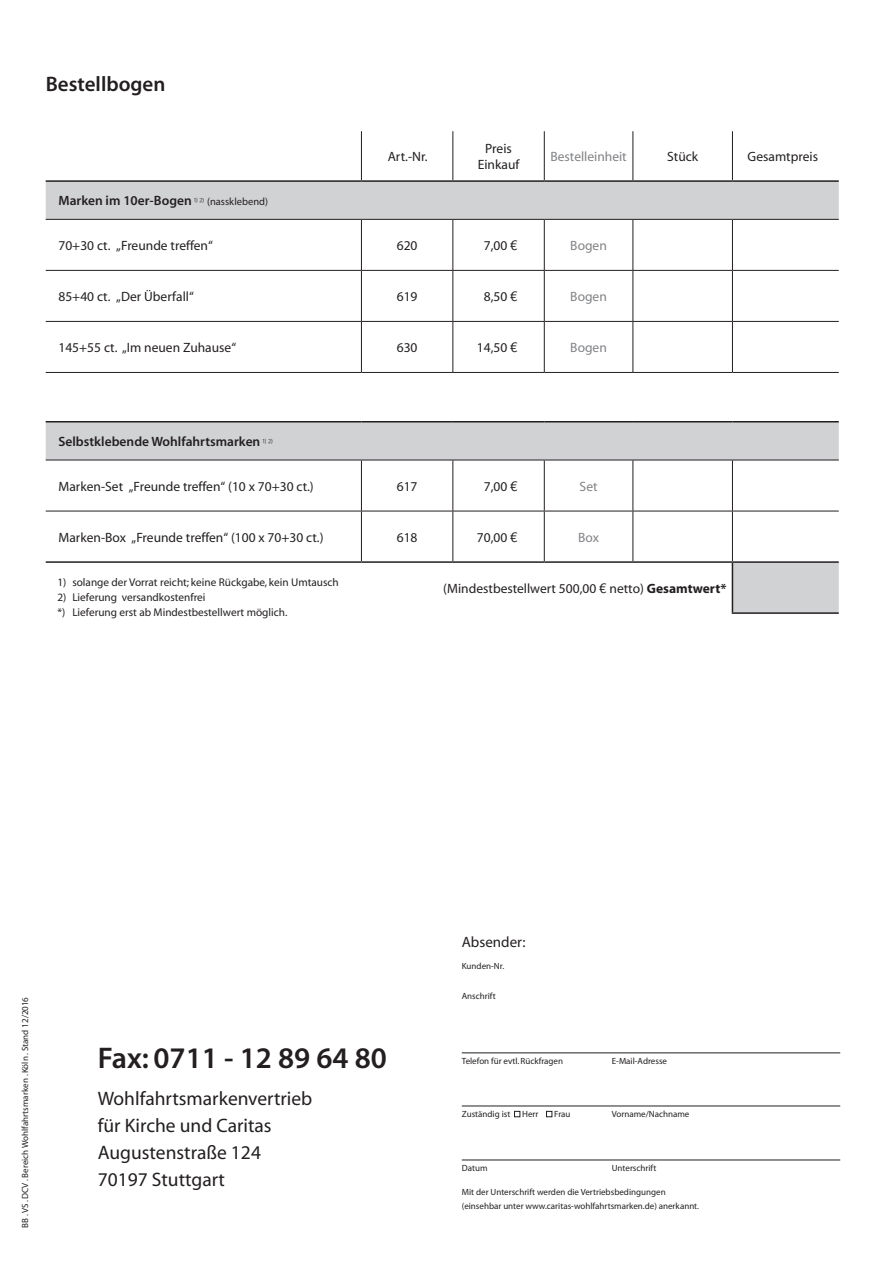
<style>
.page{position:relative;width:893px;height:1263px;background:#fff}
.page>*{position:absolute;margin:0;border:0;box-sizing:border-box;transform-origin:0 0}
.t1{font:30px "D Myriad Sm Bd";color:#231f20}
.t2{font:21px "D Myriad Sm Bd";color:#231f20}
.t3{font:19.5px/27px "D Myriad Rg";color:#231f20}
.t4{font:15px "D Myriad Rg";color:#231f20}
.t5{font:13.5px/16.2px "D Myriad Rg";color:#231f20;text-align:center}
.t6{font:13.5px "D Myriad Sm Bd";color:#231f20}
.t7{font:13.5px "D Myriad Rg";color:#808285}
.t8{font:11.25px/15px "D Myriad Rg";color:#231f20}
.t9{font:9px/13.5px "D Myriad Rg";color:#231f20}
.s1{font-family:"D Myriad Lt";font-size:10.5px}
.s2{font-family:"D Myriad Rg";font-size:10.5px}
.s3{font-family:"Linotype Euro Font Ato F"}
.s4{font-family:"D Myriad Bd"}
</style>
<div class="page">
<svg style="left:46px;top:422px;width:793px;height:191px"></svg>
<hr style="left:46px;top:421px;width:315px;height:1px;background:#231f20">
<hr style="left:361px;top:421px;width:92px;height:1px;background:#231f20">
<hr style="left:453px;top:421px;width:91px;height:1px;background:#231f20">
<hr style="left:544px;top:421px;width:89px;height:1px;background:#231f20">
<hr style="left:633px;top:421px;width:99px;height:1px;background:#231f20">
<hr style="left:732px;top:421px;width:107px;height:1px;background:#231f20">
<hr style="left:732px;top:563px;width:1px;height:49px;background:#231f20">
<hr style="left:46px;top:460px;width:315px;height:1px;background:#231f20">
<hr style="left:361px;top:460px;width:92px;height:1px;background:#231f20">
<hr style="left:453px;top:460px;width:91px;height:1px;background:#231f20">
<hr style="left:544px;top:460px;width:89px;height:1px;background:#231f20">
<hr style="left:633px;top:460px;width:99px;height:1px;background:#231f20">
<hr style="left:732px;top:460px;width:107px;height:1px;background:#231f20">
<hr style="left:361px;top:460px;width:1px;height:51px;background:#231f20">
<hr style="left:452px;top:460px;width:1px;height:51px;background:#231f20">
<hr style="left:544px;top:460px;width:1px;height:51px;background:#231f20">
<hr style="left:632px;top:460px;width:1px;height:51px;background:#231f20">
<hr style="left:732px;top:460px;width:1px;height:51px;background:#231f20">
<hr style="left:361px;top:511px;width:1px;height:50px;background:#231f20">
<hr style="left:452px;top:511px;width:1px;height:50px;background:#231f20">
<hr style="left:544px;top:511px;width:1px;height:50px;background:#231f20">
<hr style="left:632px;top:511px;width:1px;height:50px;background:#231f20">
<hr style="left:732px;top:511px;width:1px;height:50px;background:#231f20">
<hr style="left:732px;top:612px;width:107px;height:2px;background:#231f20">
<hr style="left:46px;top:511px;width:315px;height:1px;background:#231f20">
<hr style="left:361px;top:511px;width:92px;height:1px;background:#231f20">
<hr style="left:453px;top:511px;width:91px;height:1px;background:#231f20">
<hr style="left:544px;top:511px;width:89px;height:1px;background:#231f20">
<hr style="left:633px;top:511px;width:99px;height:1px;background:#231f20">
<hr style="left:732px;top:511px;width:107px;height:1px;background:#231f20">
<hr style="left:46px;top:561px;width:315px;height:2px;background:#231f20">
<hr style="left:361px;top:561px;width:92px;height:2px;background:#231f20">
<hr style="left:453px;top:561px;width:91px;height:2px;background:#231f20">
<hr style="left:544px;top:561px;width:89px;height:2px;background:#231f20">
<hr style="left:633px;top:561px;width:99px;height:2px;background:#231f20">
<hr style="left:732px;top:561px;width:107px;height:2px;background:#231f20">
<div style="left:46px;top:182px;width:793px;height:37px;background:#d1d2d4"></div>
<hr style="left:544px;top:219px;width:89px;height:1px;background:#231f20">
<hr style="left:633px;top:219px;width:99px;height:1px;background:#231f20">
<hr style="left:732px;top:219px;width:107px;height:1px;background:#231f20">
<hr style="left:361px;top:220px;width:1px;height:50px;background:#231f20">
<hr style="left:452px;top:220px;width:1px;height:50px;background:#231f20">
<hr style="left:544px;top:220px;width:1px;height:50px;background:#231f20">
<hr style="left:632px;top:220px;width:1px;height:50px;background:#231f20">
<hr style="left:732px;top:220px;width:1px;height:50px;background:#231f20">
<hr style="left:46px;top:270px;width:315px;height:1px;background:#231f20">
<hr style="left:361px;top:270px;width:92px;height:1px;background:#231f20">
<hr style="left:361px;top:271px;width:1px;height:50px;background:#231f20">
<hr style="left:453px;top:270px;width:91px;height:1px;background:#231f20">
<hr style="left:452px;top:271px;width:1px;height:50px;background:#231f20">
<hr style="left:544px;top:270px;width:89px;height:1px;background:#231f20">
<hr style="left:544px;top:271px;width:1px;height:50px;background:#231f20">
<hr style="left:633px;top:270px;width:99px;height:1px;background:#231f20">
<hr style="left:632px;top:271px;width:1px;height:50px;background:#231f20">
<hr style="left:732px;top:270px;width:107px;height:1px;background:#231f20">
<hr style="left:732px;top:271px;width:1px;height:50px;background:#231f20">
<hr style="left:361px;top:322px;width:1px;height:50px;background:#231f20">
<hr style="left:632px;top:322px;width:1px;height:50px;background:#231f20">
<hr style="left:732px;top:322px;width:1px;height:50px;background:#231f20">
<hr style="left:361px;top:131px;width:1px;height:49px;background:#231f20">
<hr style="left:452px;top:131px;width:1px;height:49px;background:#231f20">
<hr style="left:544px;top:131px;width:1px;height:49px;background:#231f20">
<hr style="left:632px;top:131px;width:1px;height:49px;background:#231f20">
<hr style="left:732px;top:131px;width:1px;height:49px;background:#231f20">
<hr style="left:46px;top:180px;width:315px;height:2px;background:#231f20">
<hr style="left:361px;top:180px;width:92px;height:2px;background:#231f20">
<hr style="left:453px;top:180px;width:91px;height:2px;background:#231f20">
<hr style="left:544px;top:180px;width:89px;height:2px;background:#231f20">
<hr style="left:633px;top:180px;width:99px;height:2px;background:#231f20">
<hr style="left:732px;top:180px;width:107px;height:2px;background:#231f20">
<hr style="left:544px;top:322px;width:1px;height:50px;background:#231f20">
<hr style="left:452px;top:322px;width:1px;height:50px;background:#231f20">
<hr style="left:46px;top:219px;width:315px;height:1px;background:#231f20">
<hr style="left:361px;top:219px;width:92px;height:1px;background:#231f20">
<hr style="left:453px;top:219px;width:91px;height:1px;background:#231f20">
<hr style="left:46px;top:321px;width:315px;height:1px;background:#231f20">
<hr style="left:361px;top:321px;width:92px;height:1px;background:#231f20">
<hr style="left:453px;top:321px;width:91px;height:1px;background:#231f20">
<hr style="left:544px;top:321px;width:89px;height:1px;background:#231f20">
<hr style="left:633px;top:321px;width:99px;height:1px;background:#231f20">
<hr style="left:732px;top:321px;width:107px;height:1px;background:#231f20">
<hr style="left:46px;top:372px;width:315px;height:1px;background:#231f20">
<hr style="left:361px;top:372px;width:92px;height:1px;background:#231f20">
<hr style="left:453px;top:372px;width:91px;height:1px;background:#231f20">
<hr style="left:544px;top:372px;width:89px;height:1px;background:#231f20">
<hr style="left:633px;top:372px;width:99px;height:1px;background:#231f20">
<hr style="left:732px;top:372px;width:107px;height:1px;background:#231f20">
<hr style="left:462px;top:1052px;width:378px;height:1px;background:#231f20">
<hr style="left:462px;top:1105px;width:378px;height:1px;background:#231f20">
<svg style="left:514px;top:1111px;width:6px;height:6px"></svg>
<svg style="left:546px;top:1111px;width:6px;height:6px"></svg>
<hr style="left:462px;top:1159px;width:378px;height:1px;background:#231f20">
<h2 class="t2" style="left:46px;top:73px;width:121px">Bestellbogen</h2>
<p class="t5" style="left:388px;top:149px;width:41px">Art.-Nr.</p>
<p class="t5" style="left:478px;top:141px;width:43px">Preis<br>Einkauf</p>
<p class="t7" style="left:550px;top:150px;width:78px">Bestelleinheit</p>
<p class="t5" style="left:667px;top:149px;width:32px">Stück</p>
<p class="t5" style="left:748px;top:149px;width:72px">Gesamtpreis</p>
<p class="t6" style="left:58px;top:194px;width:211px">Marken im 10er-Bogen <span class="s1">¹</span><sup>)</sup> <span class="s1">²</span><sup>)</sup> <span class="s2">(nassklebend)</span></p>
<p class="t5" style="left:58px;top:238px;width:156px">70+30 ct. „Freunde treffen“</p>
<p class="t5" style="left:397px;top:238px;width:22px">620</p>
<p class="t5" style="left:484px;top:238px;width:35px">7,00 <span class="s3">F</span></p>
<p class="t7" style="left:570px;top:239px;width:38px">Bogen</p>
<p class="t5" style="left:58px;top:289px;width:137px">85+40 ct. „Der Überfall“</p>
<p class="t5" style="left:397px;top:289px;width:22px">619</p>
<p class="t5" style="left:484px;top:289px;width:35px">8,50 <span class="s3">F</span></p>
<p class="t7" style="left:570px;top:290px;width:38px">Bogen</p>
<p class="t5" style="left:58px;top:340px;width:179px">145+55 ct. „Im neuen Zuhause“</p>
<p class="t5" style="left:397px;top:340px;width:22px">630</p>
<p class="t5" style="left:477px;top:340px;width:42px">14,50 <span class="s3">F</span></p>
<p class="t7" style="left:570px;top:341px;width:38px">Bogen</p>
<p class="t6" style="left:58px;top:435px;width:216px">Selbstklebende Wohlfahrtsmarken <span class="s1">¹</span><sup>)</sup> <span class="s1">²</span><sup>)</sup></p>
<p class="t5" style="left:58px;top:479px;width:257px">Marken-Set „Freunde treffen“ (10 x 70+30 ct.)</p>
<p class="t5" style="left:397px;top:479px;width:22px">617</p>
<p class="t5" style="left:484px;top:479px;width:35px">7,00 <span class="s3">F</span></p>
<p class="t7" style="left:580px;top:479px;width:19px">Set</p>
<p class="t5" style="left:58px;top:530px;width:267px">Marken-Box „Freunde treffen“ (100 x 70+30 ct.)</p>
<p class="t5" style="left:397px;top:530px;width:22px">618</p>
<p class="t5" style="left:477px;top:530px;width:42px">70,00 <span class="s3">F</span></p>
<p class="t7" style="left:578px;top:530px;width:22px">Box</p>
<p class="t5" style="left:443px;top:581px;width:285px">(Mindestbestellwert 500,00 <span class="s3">F</span> netto) <span class="s4">Gesamtwert*</span></p>
<p class="t8" style="left:57px;top:576px;width:283px">1) solange der Vorrat reicht; keine Rückgabe, kein Umtausch</p>
<p class="t8" style="left:57px;top:591px;width:231px">2) Lieferung versandkostenfrei<br>*) Lieferung erst ab Mindestbestellwert möglich.</p>
<p class="t9" style="left:19px;top:1228px;width:232px;rotate:-90deg">BB . VS . DCV . Bereich Wohlfahrtsmarken . Köln . Stand 12/2016</p>
<h1 class="t1" style="left:98px;top:1042px;width:291px">Fax: 0711 - 12 89 64 80</h1>
<h3 class="t3" style="left:98px;top:1086px;width:216px">Wohlfahrtsmarkenvertrieb für Kirche und Caritas<br>Augustenstraße 124<br>70197 Stuttgart</h3>
<p class="t4" style="left:462px;top:935px;width:65px">Absender:</p>
<p class="t9" style="left:462px;top:959px;width:44px">Kunden-Nr.</p>
<p class="t9" style="left:462px;top:990px;width:35px">Anschrift</p>
<p class="t9" style="left:462px;top:1055px;width:103px">Telefon für evtl. Rückfragen</p>
<p class="t9" style="left:612px;top:1055px;width:57px">E-Mail-Adresse</p>
<p class="t9" style="left:462px;top:1108px;width:50px">Zuständig ist</p>
<p class="t9" style="left:522px;top:1108px;width:18px">Herr</p>
<p class="t9" style="left:554px;top:1108px;width:18px">Frau</p>
<p class="t9" style="left:612px;top:1108px;width:79px">Vorname/Nachname</p>
<p class="t9" style="left:462px;top:1162px;width:27px">Datum</p>
<p class="t9" style="left:612px;top:1162px;width:46px">Unterschrift</p>
<p class="t9" style="left:462px;top:1186px;width:239px">Mit der Unterschrift werden die Vertriebsbedingungen (einsehbar unter www.caritas-wohlfahrtsmarken.de) anerkannt.</p>
</div>
